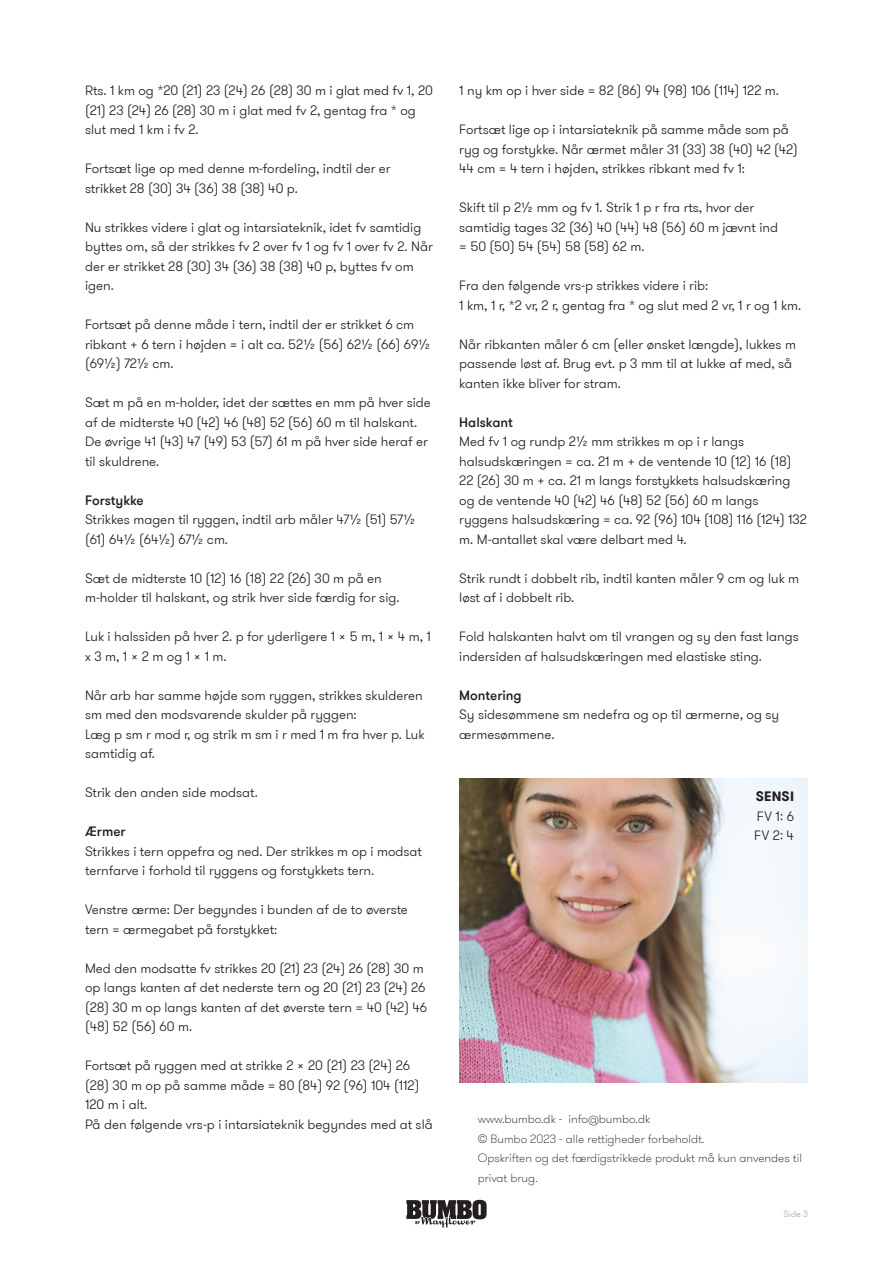
<style>
.page{position:relative;width:893px;height:1263px;background:#fff}
.page>*{position:absolute;margin:0;border:0;box-sizing:border-box;transform-origin:0 0}
.t1{font:300 13.5px/19.5px "GT Walsheim Pro";color:#231f20}
.t2{font:500 13.5px "GT Walsheim Pro";color:#231f20}
.t3{font:700 13.5px "GT Walsheim Pro";letter-spacing:.015em;color:#231f20}
.t4{font:100 12px/19.5px "GT Walsheim Pro";color:#231f20}
.t5{font:300 9px "GT Walsheim Pro";color:#a8a9ad}
</style>
<div class="page">
<svg style="left:406px;top:1200px;width:81px;height:28px"></svg>
<img style="left:459px;top:778px;width:349px;height:304px">
<p class="t1" style="left:85px;top:81px;width:349px">Rts. 1 km og *20 (21) 23 (24) 26 (28) 30 m i glat med fv 1, 20 (21) 23 (24) 26 (28) 30 m i glat med fv 2, gentag fra * og slut med 1 km i fv 2.</p>
<p class="t1" style="left:85px;top:159px;width:307px">Fortsæt lige op med denne m-fordeling, indtil der er strikket 28 (30) 34 (36) 38 (38) 40 p.</p>
<p class="t1" style="left:85px;top:218px;width:349px">Nu strikkes videre i glat og intarsiateknik, idet fv samtidig byttes om, så der strikkes fv 2 over fv 1 og fv 1 over fv 2. Når der er strikket 28 (30) 34 (36) 38 (38) 40 p, byttes fv om igen.</p>
<p class="t1" style="left:85px;top:315px;width:347px">Fortsæt på denne måde i tern, indtil der er strikket 6 cm ribkant + 6 tern i højden = i alt ca. 52½ (56) 62½ (66) 69½ (69½) 72½ cm.</p>
<p class="t1" style="left:85px;top:393px;width:347px">Sæt m på en m-holder, idet der sættes en mm på hver side af de midterste 40 (42) 46 (48) 52 (56) 60 m til halskant.<br>De øvrige 41 (43) 47 (49) 53 (57) 61 m på hver side heraf er til skuldrene.</p>
<p class="t2" style="left:85px;top:491px;width:60px">Forstykke</p>
<p class="t1" style="left:85px;top:510px;width:332px">Strikkes magen til ryggen, indtil arb måler 47½ (51) 57½ (61) 64½ (64½) 67½ cm.</p>
<p class="t1" style="left:85px;top:569px;width:316px">Sæt de midterste 10 (12) 16 (18) 22 (26) 30 m på en m-holder til halskant, og strik hver side færdig for sig.</p>
<p class="t1" style="left:85px;top:627px;width:347px">Luk i halssiden på hver 2. p for yderligere 1 x 5 m, 1 x 4 m, 1 x 3 m, 1 x 2 m og 1 x 1 m.</p>
<p class="t1" style="left:85px;top:686px;width:339px">Når arb har samme højde som ryggen, strikkes skulderen sm med den modsvarende skulder på ryggen:</p>
<p class="t1" style="left:85px;top:725px;width:341px">Læg p sm r mod r, og strik m sm i r med 1 m fra hver p. Luk samtidig af.</p>
<p class="t1" style="left:85px;top:783px;width:174px">Strik den anden side modsat.</p>
<p class="t2" style="left:85px;top:823px;width:42px">Ærmer</p>
<p class="t1" style="left:85px;top:842px;width:339px">Strikkes i tern oppefra og ned. Der strikkes m op i modsat ternfarve i forhold til ryggens og forstykkets tern.</p>
<p class="t1" style="left:85px;top:900px;width:324px">Venstre ærme: Der begyndes i bunden af de to øverste tern = ærmegabet på forstykket:</p>
<p class="t1" style="left:85px;top:959px;width:344px">Med den modsatte fv strikkes 20 (21) 23 (24) 26 (28) 30 m op langs kanten af det nederste tern og 20 (21) 23 (24) 26 (28) 30 m op langs kanten af det øverste tern = 40 (42) 46 (48) 52 (56) 60 m.</p>
<p class="t1" style="left:85px;top:1056px;width:336px">Fortsæt på ryggen med at strikke 2 x 20 (21) 23 (24) 26 (28) 30 m op på samme måde = 80 (84) 92 (96) 104 (112)<br>120 m i alt.</p>
<p class="t1" style="left:85px;top:1115px;width:349px">På den følgende vrs-p i intarsiateknik begyndes med at slå</p>
<p class="t1" style="left:459px;top:81px;width:321px">1 ny km op i hver side = 82 (86) 94 (98) 106 (114) 122 m.</p>
<p class="t1" style="left:459px;top:120px;width:340px">Fortsæt lige op i intarsiateknik på samme måde som på ryg og forstykke. Når ærmet måler 31 (33) 38 (40) 42 (42)<br>44 cm = 4 tern i højden, strikkes ribkant med fv 1:</p>
<p class="t1" style="left:459px;top:198px;width:320px">Skift til p 2½ mm og fv 1. Strik 1 p r fra rts, hvor der samtidig tages 32 (36) 40 (44) 48 (56) 60 m jævnt ind</p>
<p class="t1" style="left:459px;top:237px;width:187px">= 50 (50) 54 (54) 58 (58) 62 m.</p>
<p class="t1" style="left:459px;top:276px;width:250px">Fra den følgende vrs-p strikkes videre i rib:</p>
<p class="t1" style="left:459px;top:296px;width:343px">1 km, 1 r, *2 vr, 2 r, gentag fra * og slut med 2 vr, 1 r og 1 km.</p>
<p class="t1" style="left:459px;top:335px;width:338px">Når ribkanten måler 6 cm (eller ønsket længde), lukkes m passende løst af. Brug evt. p 3 mm til at lukke af med, så kanten ikke bliver for stram.</p>
<p class="t2" style="left:459px;top:413px;width:55px">Halskant</p>
<p class="t1" style="left:459px;top:432px;width:349px">Med fv 1 og rundp 2½ mm strikkes m op i r langs halsudskæringen = ca. 21 m + de ventende 10 (12) 16 (18)<br>22 (26) 30 m + ca. 21 m langs forstykkets halsudskæring og de ventende 40 (42) 46 (48) 52 (56) 60 m langs ryggens halsudskæring = ca. 92 (96) 104 (108) 116 (124) 132 m. M-antallet skal være delbart med 4.</p>
<p class="t1" style="left:459px;top:569px;width:341px">Strik rundt i dobbelt rib, indtil kanten måler 9 cm og luk m løst af i dobbelt rib.</p>
<p class="t1" style="left:459px;top:627px;width:341px">Fold halskanten halvt om til vrangen og sy den fast langs indersiden af halsudskæringen med elastiske sting.</p>
<p class="t2" style="left:459px;top:686px;width:64px">Montering</p>
<p class="t1" style="left:459px;top:705px;width:321px">Sy sidesømmene sm nedefra og op til ærmerne, og sy ærmesømmene.</p>
<p class="t3" style="left:756px;top:787px;width:40px">SENSI</p>
<p class="t1" style="left:757px;top:806px;width:39px">FV 1: 6</p>
<p class="t1" style="left:754px;top:826px;width:41px">FV 2: 4</p>
<p class="t4" style="left:478px;top:1109px;width:174px">www.bumbo.dk - info@bumbo.dk</p>
<p class="t4" style="left:478px;top:1129px;width:228px">© Bumbo 2023 - alle rettigheder forbeholdt.</p>
<p class="t4" style="left:478px;top:1148px;width:326px">Opskriften og det færdigstrikkede produkt må kun anvendes til privat brug.</p>
<p class="t5" style="left:783px;top:1208px;width:26px">Side 3</p>
</div>
